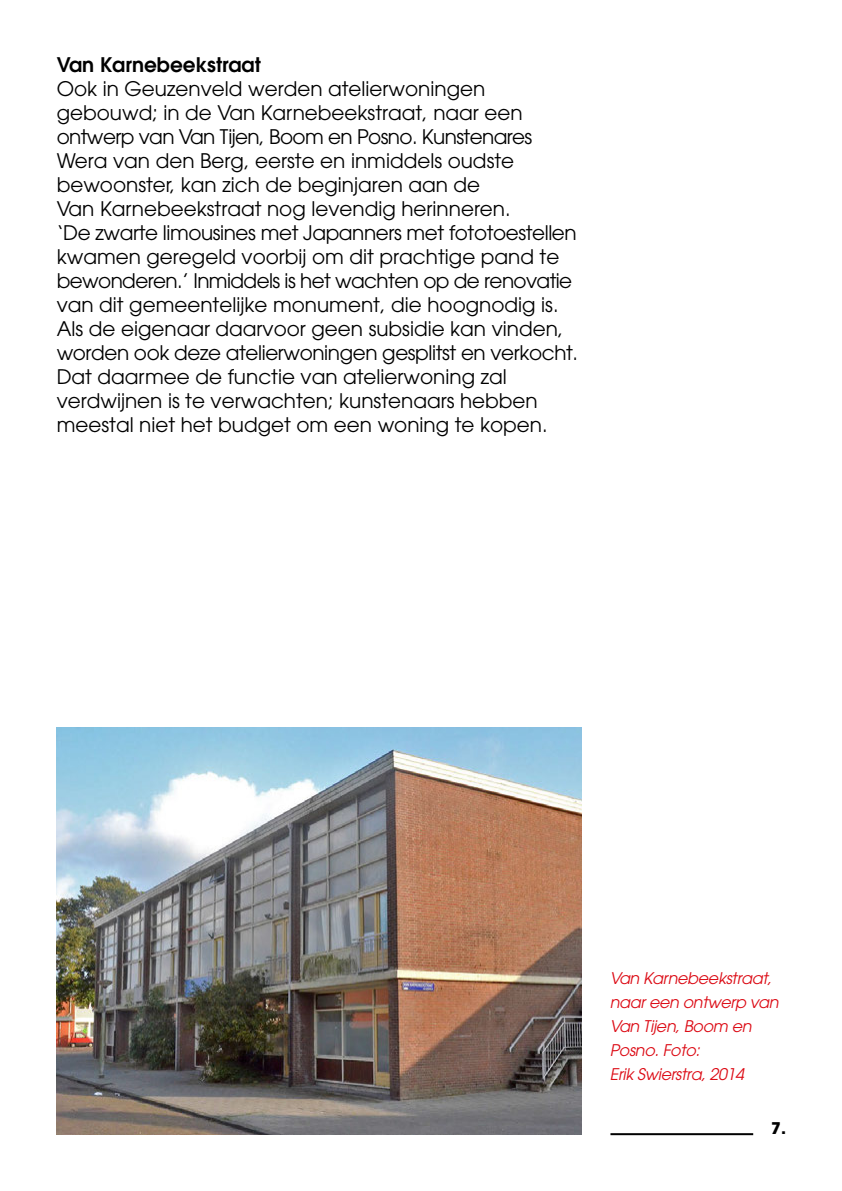
<style>
.page{position:relative;width:842px;height:1191px;background:#fff}
.page>*{position:absolute;margin:0;border:0;box-sizing:border-box;transform-origin:0 0}
.t1{font:20px/24px "Avant Garde";color:#000}
.t2{font:20px/24px "Avant Garde";letter-spacing:-.03em;color:#000}
.t3{font:600 20px "Avant Garde";color:#000}
.t4{font:italic 16px/24px "Avant Garde";letter-spacing:-.02em;color:#dc0a14}
.t5{font:700 16px "Avant Garde";color:#000}
</style>
<div class="page">
<img style="left:57px;top:727px;width:525px;height:407px">
<hr style="left:610px;top:1133px;width:143px;height:2px;background:#000">
<p class="t3" style="left:57px;top:52px;width:206px">Van Karnebeekstraat</p>
<p class="t1" style="left:57px;top:77px;width:430px">Ook in Geuzenveld werden atelierwoningen</p>
<p class="t1" style="left:57px;top:101px;width:467px">gebouwd; in de Van Karnebeekstraat, naar een</p>
<p class="t2" style="left:57px;top:125px;width:477px">ontwerp van Van Tijen, Boom en Posno. Kunstenares<br>Wera van den Berg, eerste en inmiddels oudste</p>
<p class="t1" style="left:57px;top:173px;width:425px">bewoonster, kan zich de beginjaren aan de</p>
<p class="t1" style="left:57px;top:197px;width:455px">Van Karnebeekstraat nog levendig herinneren.</p>
<p class="t1" style="left:57px;top:221px;width:523px">‘De zwarte limousines met Japanners met fototoestellen kwamen geregeld voorbij om dit prachtige pand te bewonderen.’ Inmiddels is het wachten op de renovatie van dit gemeentelijke monument, die hoognodig is.<br>Als de eigenaar daarvoor geen subsidie kan vinden, worden ook deze atelierwoningen gesplitst en verkocht.<br>Dat daarmee de functie van atelierwoning zal</p>
<p class="t1" style="left:57px;top:389px;width:492px">verdwijnen is te verwachten; kunstenaars hebben meestal niet het budget om een woning te kopen.</p>
<p class="t4" style="left:610px;top:966px;width:170px">Van Karnebeekstraat, naar een ontwerp van<br>Van Tijen, Boom en<br>Posno. Foto:</p>
<p class="t4" style="left:610px;top:1062px;width:136px">Erik Swierstra, 2014</p>
<p class="t5" style="left:771px;top:1117px;width:16px">7.</p>
</div>
